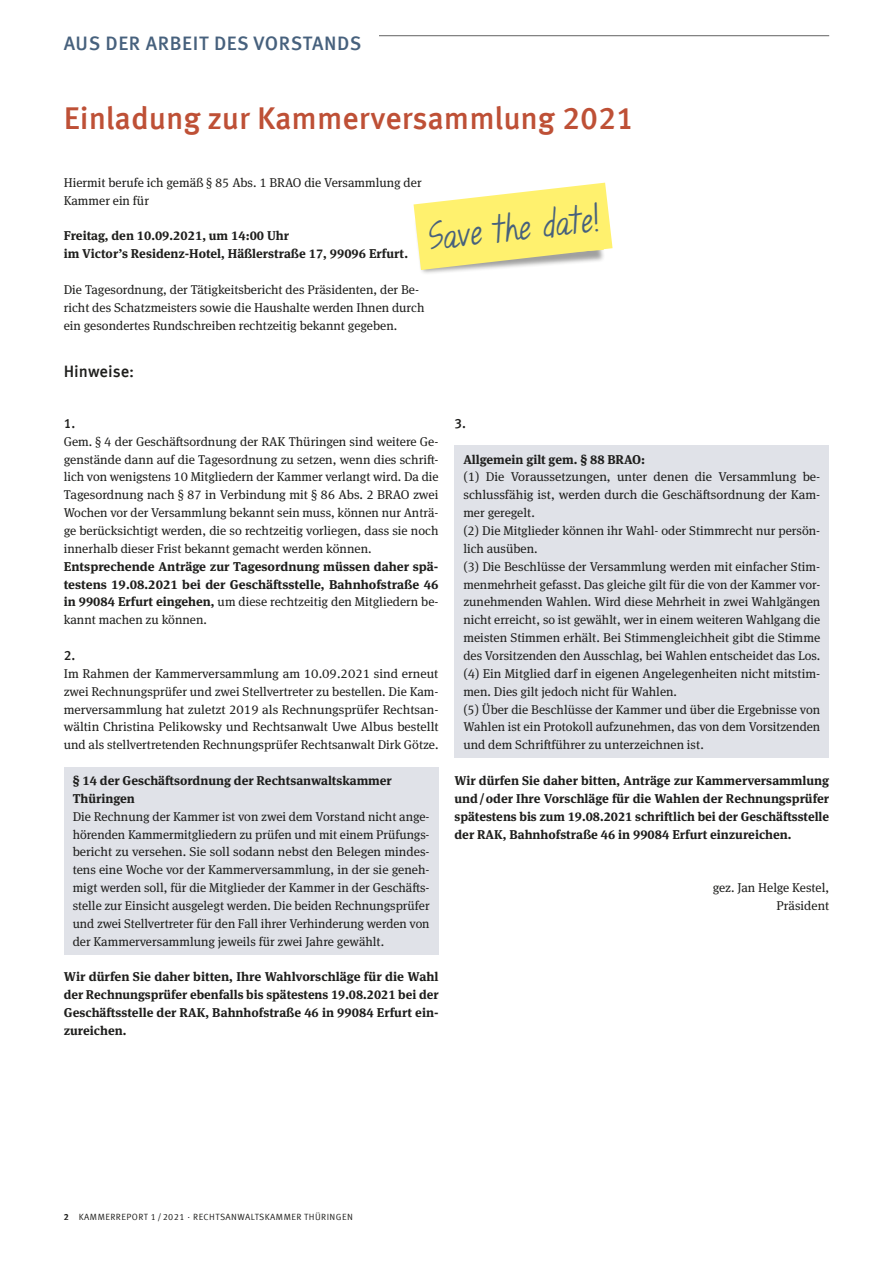
<style>
.page{position:relative;width:893px;height:1263px;background:#fff}
.page>*{position:absolute;margin:0;border:0;box-sizing:border-box;transform-origin:0 0}
.h3_default{font:35.55px "KG Hope For A Cure";color:#47617d}
.h2_infotext{font:500 31.5px "Meta Offc";color:#be5036}
.t1{font:500 19.5px "Meta Offc";letter-spacing:.03em;color:#47617d}
.h3_default-2{font:500 16.5px "Meta Offc";color:#1e1e1c}
.h4_default{font:500 13.5px "Meta Offc";color:#1e1e1c}
.p_left{font:12.75px/17.9px "Meta Serif OT";color:#1e1e1c;text-align:justify}
.p_left-2{font:700 12.75px/17.9px "Meta Serif OT";color:#1e1e1c;text-align:justify}
.p_follow{font:12.75px/17.9px "Meta Serif OT";color:#1e1e1c;text-align:right}
.t2{font:9px "Meta Offc Norm";letter-spacing:.05em;color:#1e1e1c}
.s1{font-weight:400}
.s2{font-family:"Meta Offc";font-weight:700}
</style>
<div class="page">
<hr style="left:64px;top:35px;width:765px;height:1px;background:#626262">
<hr style="left:892px;top:842px;width:1px;height:421px;background:#e7e8e7">
<div style="left:454px;top:446px;width:375px;height:312px;background:#e0e2e8"></div>
<div style="left:64px;top:767px;width:374px;height:188px;background:#e0e2e8"></div>
<div style="left:46px;top:31px;width:333px;height:19px;background:#fff"></div>
<div style="left:414px;top:197px;width:192px;height:78px;background:#1e1e1c;opacity:.42"></div>
<svg style="left:414px;top:183px;width:199px;height:87px"></svg>
<p class="t1" style="left:64px;top:32px;width:299px">AUS DER ARBEIT DES VORSTANDS</p>
<p class="h2_infotext" style="left:64px;top:99px;width:572px">Einladung zur Kammerversammlung 2021</p>
<p class="p_left" style="left:64px;top:173px;width:359px">Hiermit berufe ich gemäß § 85 Abs. 1 BRAO die Versammlung der<br>Kammer ein für</p>
<p class="p_left-2" style="left:64px;top:227px;width:346px">Freitag, den 10.09.2021, um 14:00 Uhr<br>im Victor’s Residenz-Hotel, Häßlerstraße 17, 99096 Erfurt.</p>
<p class="p_left" style="left:64px;top:280px;width:362px;text-align:left">Die Tagesordnung, der Tätigkeitsbericht des Präsidenten, der Be&shy;richt des Schatzmeisters sowie die Haushalte werden Ihnen durch ein gesondertes Rundschreiben rechtzeitig bekannt gegeben.</p>
<p class="h3_default-2" style="left:64px;top:362px;width:72px">Hinweise:</p>
<p class="h3_default" style="left:426px;top:218px;width:173px;rotate:-7deg">Save the date!</p>
<p class="h4_default" style="left:64px;top:415px;width:13px">1.</p>
<p class="p_left" style="left:64px;top:432px;width:376px">Gem. § 4 der Geschäftsordnung der RAK Thüringen sind weitere Ge&shy;genstände dann auf die Tagesordnung zu setzen, wenn dies schrift&shy;lich von wenigstens 10 Mitgliedern der Kammer verlangt wird. Da die Tagesordnung nach § 87 in Verbindung mit § 86 Abs. 2 BRAO zwei Wochen vor der Versammlung bekannt sein muss, können nur Anträ&shy;ge berücksichtigt werden, die so rechtzeitig vorliegen, dass sie noch innerhalb dieser Frist bekannt gemacht werden können.</p>
<p class="p_left-2" style="left:64px;top:557px;width:376px">Entsprechende Anträge zur Tagesordnung müssen daher spä&shy;testens 19.08.2021 bei der Geschäftsstelle, Bahnhofstraße 46 in 99084 Erfurt eingehen, <span class="s1">um diese rechtzeitig den Mitgliedern be&shy;kannt machen zu können.</span></p>
<p class="h4_default" style="left:64px;top:647px;width:13px">2.</p>
<p class="p_left" style="left:64px;top:664px;width:376px">Im Rahmen der Kammerversammlung am 10.09.2021 sind erneut zwei Rechnungsprüfer und zwei Stellvertreter zu bestellen. Die Kam&shy;merversammlung hat zuletzt 2019 als Rechnungsprüfer Rechtsan&shy;wältin Christina Pelikowsky und Rechtsanwalt Uwe Albus bestellt und als stellvertretenden Rechnungsprüfer Rechtsanwalt Dirk Götze.</p>
<p class="p_left-2" style="left:73px;top:772px;width:321px">§ 14 der Geschäftsordnung der Rechtsanwaltskammer<br>Thüringen</p>
<p class="p_left" style="left:73px;top:807px;width:358px">Die Rechnung der Kammer ist von zwei dem Vorstand nicht ange&shy;hörenden Kammermitgliedern zu prüfen und mit einem Prüfungs&shy;bericht zu versehen. Sie soll sodann nebst den Belegen mindes&shy;tens eine Woche vor der Kammerversammlung, in der sie geneh&shy;migt werden soll, für die Mitglieder der Kammer in der Geschäfts&shy;stelle zur Einsicht ausgelegt werden. Die beiden Rechnungsprüfer und zwei Stellvertreter für den Fall ihrer Verhinderung werden von der Kammerversammlung jeweils für zwei Jahre gewählt.</p>
<p class="p_left-2" style="left:64px;top:968px;width:376px">Wir dürfen Sie daher bitten, Ihre Wahlvorschläge für die Wahl der Rechnungsprüfer ebenfalls bis spätestens 19.08.2021 bei der Geschäftsstelle der RAK, Bahnhofstraße 46 in 99084 Erfurt ein&shy;zureichen.</p>
<p class="h4_default" style="left:454px;top:415px;width:13px">3.</p>
<p class="p_left-2" style="left:463px;top:450px;width:183px">Allgemein gilt gem. § 88 BRAO:</p>
<p class="p_left" style="left:463px;top:468px;width:358px">(1) Die Voraussetzungen, unter denen die Versammlung be&shy;schlussfähig ist, werden durch die Geschäftsordnung der Kam&shy;mer geregelt.</p>
<p class="p_left" style="left:463px;top:522px;width:358px">(2) Die Mitglieder können ihr Wahl- oder Stimmrecht nur persön&shy;lich ausüben.</p>
<p class="p_left" style="left:463px;top:557px;width:358px">(3) Die Beschlüsse der Versammlung werden mit einfacher Stim&shy;menmehrheit gefasst. Das gleiche gilt für die von der Kammer vor&shy;zunehmenden Wahlen. Wird diese Mehrheit in zwei Wahlgängen nicht erreicht, so ist gewählt, wer in einem weiteren Wahlgang die meisten Stimmen erhält. Bei Stimmengleichheit gibt die Stimme des Vorsitzenden den Ausschlag, bei Wahlen entscheidet das Los.</p>
<p class="p_left" style="left:463px;top:664px;width:358px">(4) Ein Mitglied darf in eigenen Angelegenheiten nicht mitstim&shy;men. Dies gilt jedoch nicht für Wahlen.</p>
<p class="p_left" style="left:463px;top:700px;width:358px">(5) Über die Beschlüsse der Kammer und über die Ergebnisse von Wahlen ist ein Protokoll aufzunehmen, das von dem Vorsitzenden und dem Schriftführer zu unterzeichnen ist.</p>
<p class="p_left-2" style="left:454px;top:772px;width:376px">Wir dürfen Sie daher bitten, Anträge zur Kammerversammlung und/oder Ihre Vorschläge für die Wahlen der Rechnungsprüfer spätestens bis zum 19.08.2021 schriftlich bei der Geschäftsstelle der RAK, Bahnhofstraße 46 in 99084 Erfurt einzureichen.</p>
<p class="p_follow" style="left:713px;top:879px;width:118px">gez. Jan Helge Kestel,<br>Präsident</p>
<p class="t2" style="left:64px;top:1212px;width:27px"><span class="s2">2</span> KAMMER-RE</p>
<p class="t2" style="left:127px;top:1212px;width:12px">PORT</p>
<p class="t2" style="left:151px;top:1212px;width:204px">1/2021 · RECHTSANWALTSKAMMER THÜRINGEN</p>
</div>
